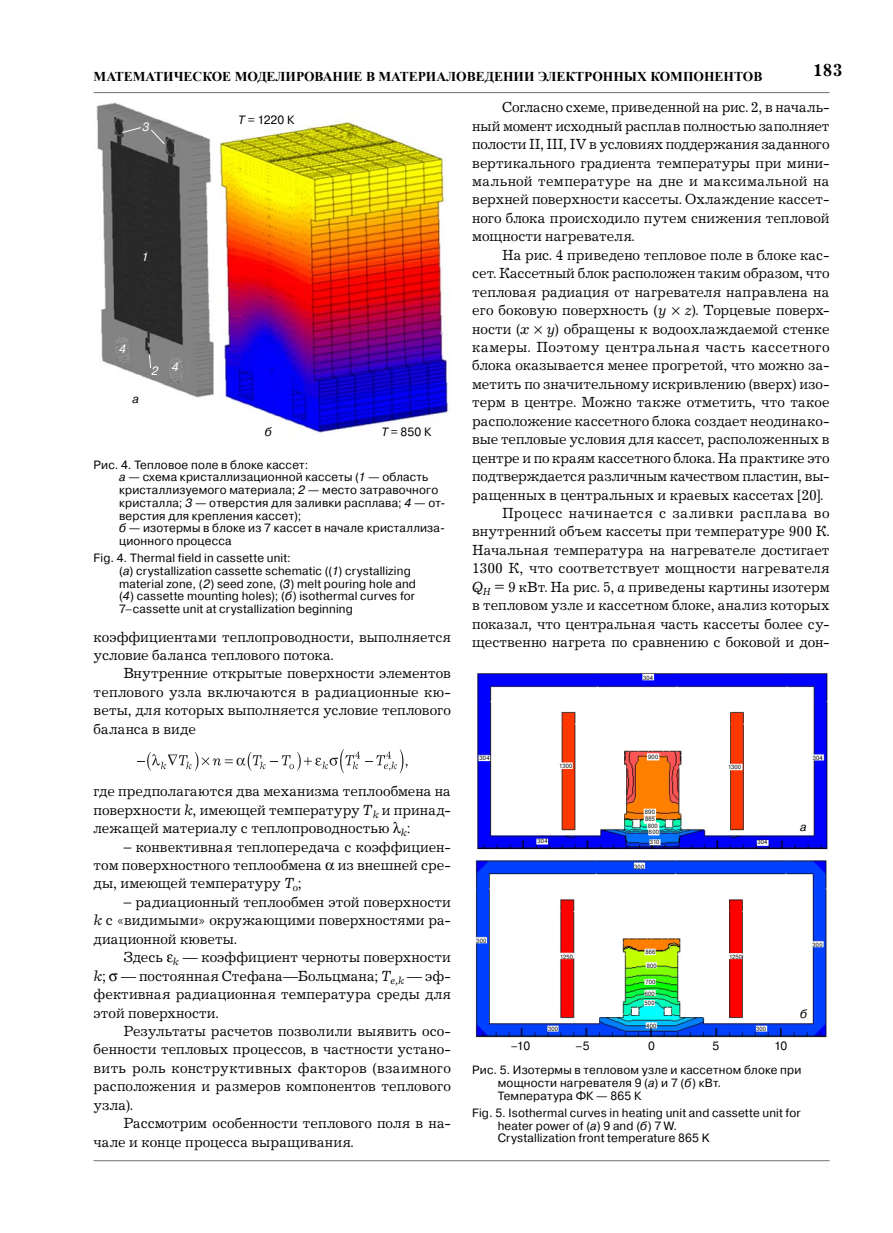
<style>
.page{position:relative;width:893px;height:1233px;background:#fff}
.page>*{position:absolute;margin:0;border:0;box-sizing:border-box;transform-origin:0 0}
.t1{font:700 18px "Journal C";color:#000}
.t2{font:15.15px/18.5px "Journal C";color:#000;text-align:justify}
.t3{font:15.15px "Journal C";letter-spacing:.03em;color:#000}
.t4{font:15.15px "Journal C";letter-spacing:.04em;color:#000}
.t5{font:700 13.5px "Times New Roman";color:#000}
.t6{font:12px/12.8px "Pragmatica C";letter-spacing:.015em;color:#000}
.t7{font:italic 12px "Pragmatica C";color:#fff}
.t8{font:italic 12px "Pragmatica C";color:#000}
.t9{font:6px/11.4px "Pragmatica C";letter-spacing:.025em;color:#000;scale:.93 1}
.s1{font-style:italic}
</style>
<div class="page">
<hr style="left:94px;top:92px;width:735px;height:1px;background:#707173">
<hr style="left:94px;top:1160px;width:735px;height:1px;background:#707173">
<img style="left:477px;top:673px;width:351px;height:177px">
<img style="left:475px;top:860px;width:352px;height:178px">
<img style="left:96px;top:102px;width:355px;height:333px">
<svg style="left:149px;top:354px;width:2px;height:15px"></svg>
<svg style="left:122px;top:127px;width:43px;height:18px"></svg>
<svg style="left:137px;top:749px;width:270px;height:24px"></svg>
<p class="t5" style="left:94px;top:69px;width:670px">МАТЕМАТИЧЕСКОЕ МОДЕЛИРОВАНИЕ В МАТЕРИАЛОВЕДЕНИИ ЭЛЕКТРОННЫХ КОМПОНЕНТОВ</p>
<p class="t1" style="left:813px;top:63px;width:31px">183</p>
<p class="t7" style="left:142px;top:123px;width:8px">3</p>
<p class="t7" style="left:141px;top:252px;width:8px">1</p>
<p class="t7" style="left:119px;top:344px;width:8px">4</p>
<p class="t8" style="left:132px;top:394px;width:8px">а</p>
<p class="t7" style="left:152px;top:367px;width:8px">2</p>
<p class="t7" style="left:172px;top:363px;width:8px">4</p>
<p class="t6" style="left:238px;top:115px;width:58px"><span class="s1">T</span> = 1220 К</p>
<p class="t8" style="left:265px;top:428px;width:8px">б</p>
<p class="t6" style="left:381px;top:427px;width:52px"><span class="s1">T</span> = 850 К</p>
<p class="t6" style="left:119px;top:459px;width:328px;text-indent:-26px">Рис. 4. Тепловое поле в блоке кассет:<br><span class="s1">а</span> — схема кристаллизационной кассеты (<span class="s1">1</span> — область кристаллизуемого материала; <span class="s1">2</span> — место затравочного кристалла; <span class="s1">3</span> — отверстия для заливки расплава; <span class="s1">4</span> — от&shy;верстия для крепления кассет);<br><span class="s1">б</span> — изотермы в блоке из 7 кассет в начале кристаллиза&shy;ционного процесса</p>
<p class="t6" style="left:119px;top:553px;width:298px;text-indent:-26px">Fig. 4. Thermal field in cassette unit:<br>(<span class="s1">a</span>) crystallization cassette schematic ((<span class="s1">1</span>) crystallizing material zone, (<span class="s1">2</span>) seed zone, (<span class="s1">3</span>) melt pouring hole and (<span class="s1">4</span>) cassette mounting holes); (<span class="s1">б</span>) isothermal curves for 7−cassette unit at crystallization beginning</p>
<p class="t2" style="left:94px;top:629px;width:359px">коэффициентами теплопроводности, выполняется условие баланса теплового потока.</p>
<p class="t2" style="left:94px;top:665px;width:359px;text-indent:30px">Внутренние открытые поверхности элементов теплового узла включаются в радиационные кю&shy;веты, для которых выполняется условие теплового баланса в виде</p>
<p class="t2" style="left:94px;top:783px;width:359px">где предполагаются два механизма теплообмена на поверхности <span class="s1">k</span>, имеющей температуру <span class="s1">T</span><sub>k</sub> и принад&shy;лежащей материалу с теплопроводностью <sub>k</sub>:</p>
<p class="t2" style="left:94px;top:839px;width:359px;text-indent:30px">− конвективная теплопередача с коэффициен&shy;том поверхностного теплообмена из внешней сре&shy;ды, имеющей температуру <span class="s1">T</span><sub>o</sub>;</p>
<p class="t2" style="left:94px;top:894px;width:359px;text-indent:30px">− радиационный теплообмен этой поверхности <span class="s1">k</span> с «видимыми» окружающими поверхностями ра&shy;диационной кюветы.</p>
<p class="t2" style="left:94px;top:949px;width:359px;text-indent:30px">Здесь <sub>k</sub> — коэффициент черноты поверхности <span class="s1">k</span>; — постоянная Стефана—Больцмана; <span class="s1">T</span><sub>e,k</sub> — эф&shy;фективная радиационная температура среды для этой поверхности.</p>
<p class="t2" style="left:94px;top:1023px;width:359px;text-indent:30px">Результаты расчетов позволили выявить осо&shy;бенности тепловых процессов, в частности устано&shy;вить роль конструктивных факторов (взаимного расположения и размеров компонентов теплового узла).</p>
<p class="t2" style="left:94px;top:1115px;width:359px;text-indent:30px">Рассмотрим особенности теплового поля в на&shy;чале и конце процесса выращивания.</p>
<p class="t2" style="left:472px;top:99px;width:359px;text-indent:30px">Согласно схеме, приведенной на рис. 2, в началь&shy;ный момент исходный расплав полностью заполняет полости II, III, IV в условиях поддержания заданного вертикального градиента температуры при мини&shy;мальной температуре на дне и максимальной на верхней поверхности кассеты. Охлаждение кассет&shy;ного блока происходило путем снижения тепловой мощности нагревателя.</p>
<p class="t2" style="left:502px;top:247px;width:329px">На рис. 4 приведено тепловое поле в блоке кас-</p>
<p class="t2" style="left:472px;top:265px;width:359px">сет. Кассетный блок расположен таким образом, что</p>
<p class="t2" style="left:472px;top:284px;width:359px">тепловая радиация от нагревателя направлена на</p>
<p class="t2" style="left:472px;top:302px;width:359px">его боковую поверхность (<span class="s1">y z</span>). Торцевые поверх-</p>
<p class="t2" style="left:472px;top:321px;width:359px">ности (<span class="s1">x y</span>) обращены к водоохлаждаемой стенке</p>
<p class="t3" style="left:472px;top:341px;width:359px">камеры. Поэтому центральная часть кассетного</p>
<p class="t2" style="left:472px;top:357px;width:359px">блока оказывается менее прогретой, что можно за-</p>
<p class="t2" style="left:472px;top:376px;width:359px">метить по значительному искривлению (вверх) изо-</p>
<p class="t2" style="left:472px;top:394px;width:359px">терм в центре. Можно также отметить, что такое</p>
<p class="t2" style="left:472px;top:413px;width:359px">расположение кассетного блока создает неодинако-</p>
<p class="t2" style="left:472px;top:431px;width:359px">вые тепловые условия для кассет, расположенных в</p>
<p class="t2" style="left:472px;top:450px;width:359px">центре и по краям кассетного блока. На практике это</p>
<p class="t2" style="left:472px;top:468px;width:359px">подтверждается различным качеством пластин, вы-</p>
<p class="t2" style="left:472px;top:487px;width:352px">ращенных в центральных и краевых кассетах [20].</p>
<p class="t4" style="left:502px;top:507px;width:329px">Процесс начинается с заливки расплава во</p>
<p class="t2" style="left:472px;top:523px;width:359px">внутренний объем кассеты при температуре 900 К.</p>
<p class="t2" style="left:472px;top:542px;width:359px">Начальная температура на нагревателе достигает</p>
<p class="t2" style="left:472px;top:560px;width:359px">1300 К, что соответствует мощности нагревателя</p>
<p class="t2" style="left:472px;top:579px;width:359px"><span class="s1">Q</span><sub>Н</sub> <span class="s1">=</span> 9 кВт. На рис. 5, <span class="s1">а</span> приведены картины изотерм</p>
<p class="t2" style="left:472px;top:597px;width:359px">в тепловом узле и кассетном блоке, анализ которых</p>
<p class="t2" style="left:472px;top:616px;width:359px">показал, что центральная часть кассеты более су-</p>
<p class="t2" style="left:472px;top:634px;width:359px">щественно нагрета по сравнению с боковой и дон-</p>
<p class="t9" style="left:643px;top:673px;width:12px">304</p>
<p class="t9" style="left:479px;top:753px;width:12px">304</p>
<p class="t9" style="left:648px;top:752px;width:12px">900</p>
<p class="t9" style="left:559px;top:760px;width:16px">1300</p>
<p class="t9" style="left:728px;top:762px;width:16px">1300</p>
<p class="t9" style="left:537px;top:836px;width:12px">304</p>
<p class="t9" style="left:645px;top:807px;width:12px">890</p>
<p class="t9" style="left:645px;top:814px;width:12px">865</p>
<p class="t9" style="left:647px;top:823px;width:14px;line-height:6.3px">800<br>600</p>
<p class="t9" style="left:650px;top:837px;width:12px">310</p>
<p class="t9" style="left:634px;top:862px;width:12px">300</p>
<p class="t9" style="left:757px;top:837px;width:12px">304</p>
<p class="t9" style="left:812px;top:752px;width:12px">304</p>
<p class="t8" style="left:800px;top:822px;width:8px">а</p>
<p class="t9" style="left:476px;top:936px;width:12px">300</p>
<p class="t9" style="left:560px;top:951px;width:15px">1250</p>
<p class="t9" style="left:548px;top:1024px;width:12px">300</p>
<p class="t9" style="left:645px;top:947px;width:12px">866</p>
<p class="t9" style="left:646px;top:961px;width:12px">800</p>
<p class="t9" style="left:644px;top:977px;width:13px">700<br>600</p>
<p class="t9" style="left:644px;top:998px;width:12px">500</p>
<p class="t9" style="left:646px;top:1020px;width:12px">400</p>
<p class="t9" style="left:729px;top:952px;width:15px">1250</p>
<p class="t9" style="left:756px;top:1024px;width:12px">300</p>
<p class="t6" style="left:510px;top:1041px;width:21px">–10</p>
<p class="t6" style="left:575px;top:1041px;width:16px">–5</p>
<p class="t6" style="left:648px;top:1041px;width:8px">0</p>
<p class="t6" style="left:712px;top:1041px;width:8px">5</p>
<p class="t6" style="left:774px;top:1041px;width:15px">10</p>
<p class="t9" style="left:812px;top:940px;width:12px">300</p>
<p class="t8" style="left:800px;top:1009px;width:8px">б</p>
<p class="t6" style="left:497px;top:1065px;width:305px;text-indent:-26px">Рис. 5. Изотермы в тепловом узле и кассетном блоке при мощности нагревателя 9 (<span class="s1">а</span>) и 7 (<span class="s1">б</span>) кВт.<br>Температура ФК — 865 К</p>
<p class="t6" style="left:497px;top:1108px;width:304px;text-indent:-26px">Fig. 5. Isothermal curves in heating unit and cassette unit for heater power of (<span class="s1">а</span>) 9 and (<span class="s1">б</span>) 7 W.<br>Crystallization front temperature 865 K</p>
</div>
